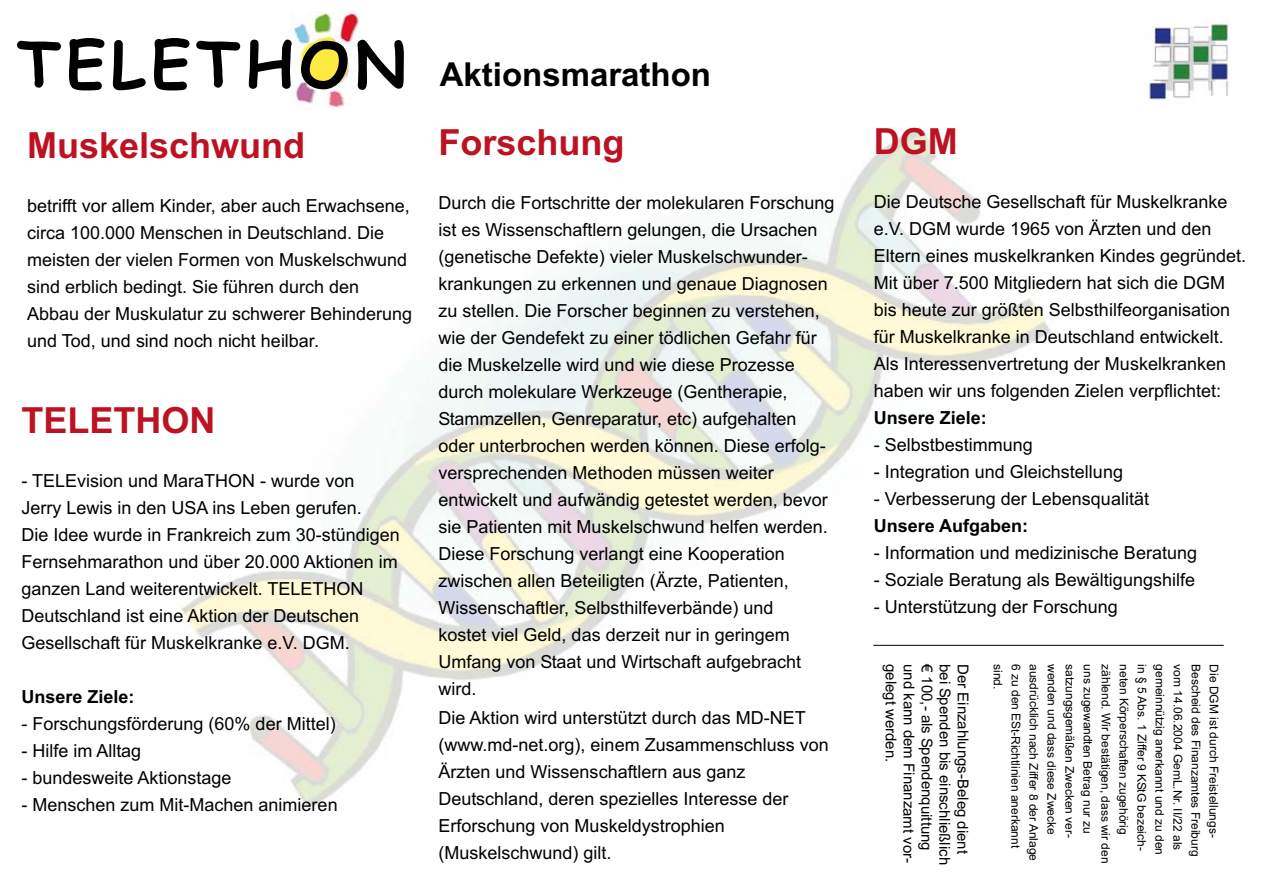
<style>
.page{position:relative;width:1263px;height:893px;background:#fff}
.page>*{position:absolute;margin:0;border:0;box-sizing:border-box;transform-origin:0 0}
.t1{font:700 36px "Arial";color:#bd1222}
.t2{font:700 33px "Arial";color:#000}
.t3{font:18px/27px "Arial";color:#000}
.t4{font:700 18px "Arial";color:#000}
.t5{font:15px/17.9px "Arial";color:#000}
.t6{font:12px/18px "Arial";color:#000}
.s1{font-family:"Comic Sans MS";font-size:63px}
</style>
<div class="page">
<img style="left:179px;top:128px;width:965px;height:681px">
<img style="left:1145px;top:18px;width:84px;height:86px">
<img style="left:291px;top:11px;width:68px;height:97px">
<hr style="left:873px;top:645px;width:351px;height:1px;background:#000">
<h2 class="t2" style="left:17px;top:62px;width:696px"><span class="s1">TELETHON</span> Aktionsmarathon</h2>
<h1 class="t1" style="left:27px;top:132px;width:279px">Muskelschwund</h1>
<p class="t3" style="left:27px;top:194px;width:386px">betrifft vor allem Kinder, aber auch Erwachsene, circa 100.000 Menschen in Deutschland. Die meisten der vielen Formen von Muskelschwund sind erblich bedingt. Sie führen durch den Abbau der Muskulatur zu schwerer Behinderung und Tod, und sind noch nicht heilbar.</p>
<h1 class="t1" style="left:21px;top:407px;width:195px">TELETHON</h1>
<p class="t3" style="left:21px;top:469px;width:380px">- TELEvision und MaraTHON - wurde von<br>Jerry Lewis in den USA ins Leben gerufen.<br>Die Idee wurde in Frankreich zum 30-stündigen Fernsehmarathon und über 20.000 Aktionen im ganzen Land weiterentwickelt. TELETHON Deutschland ist eine Aktion der Deutschen Gesellschaft für Muskelkranke e.V. DGM.</p>
<p class="t4" style="left:21px;top:690px;width:115px">Unsere Ziele:</p>
<p class="t3" style="left:21px;top:712px;width:316px">- Forschungsförderung (60% der Mittel)</p>
<p class="t3" style="left:21px;top:739px;width:121px">- Hilfe im Alltag</p>
<p class="t3" style="left:21px;top:766px;width:211px">- bundesweite Aktionstage</p>
<p class="t3" style="left:21px;top:793px;width:318px">- Menschen zum Mit-Machen animieren</p>
<h1 class="t1" style="left:438px;top:129px;width:187px">Forschung</h1>
<p class="t3" style="left:438px;top:191px;width:398px">Durch die Fortschritte der molekularen Forschung ist es Wissenschaftlern gelungen, die Ursachen (genetische Defekte) vieler Muskelschwunder&shy;krankungen zu erkennen und genaue Diagnosen zu stellen. Die Forscher beginnen zu verstehen, wie der Gendefekt zu einer tödlichen Gefahr für die Muskelzelle wird und wie diese Prozesse durch molekulare Werkzeuge (Gentherapie, Stammzellen, Genreparatur, etc) aufgehalten oder unterbrochen werden können. Diese erfolg&shy;versprechenden Methoden müssen weiter entwickelt und aufwändig getestet werden, bevor sie Patienten mit Muskelschwund helfen werden.<br>Diese Forschung verlangt eine Kooperation zwischen allen Beteiligten (Ärzte, Patienten, Wissenschaftler, Selbsthilfeverbände) und<br>kostet viel Geld, das derzeit nur in geringem Umfang von Staat und Wirtschaft aufgebracht wird.</p>
<p class="t3" style="left:438px;top:706px;width:392px">Die Aktion wird unterstützt durch das MD-NET (www.md-net.org), einem Zusammenschluss von Ärzten und Wissenschaftlern aus ganz Deutschland, deren spezielles Interesse der Erforschung von Muskeldystrophien (Muskelschwund) gilt.</p>
<h1 class="t1" style="left:874px;top:128px;width:85px">DGM</h1>
<p class="t3" style="left:874px;top:190px;width:374px">Die Deutsche Gesellschaft für Muskelkranke e.V. DGM wurde 1965 von Ärzten und den Eltern eines muskelkranken Kindes gegründet.<br>Mit über 7.500 Mitgliedern hat sich die DGM bis heute zur größten Selbsthilfeorganisation für Muskelkranke in Deutschland entwickelt.<br>Als Interessenvertretung der Muskelkranken haben wir uns folgenden Zielen verpflichtet:</p>
<p class="t4" style="left:874px;top:411px;width:115px">Unsere Ziele:</p>
<p class="t3" style="left:874px;top:433px;width:161px">- Selbstbestimmung</p>
<p class="t3" style="left:874px;top:460px;width:251px">- Integration und Gleichstellung</p>
<p class="t3" style="left:874px;top:487px;width:277px">- Verbesserung der Lebensqualität</p>
<p class="t4" style="left:874px;top:519px;width:156px">Unsere Aufgaben:</p>
<p class="t3" style="left:874px;top:541px;width:325px">- Information und medizinische Beratung</p>
<p class="t3" style="left:874px;top:568px;width:323px">- Soziale Beratung als Bewältigungshilfe</p>
<p class="t3" style="left:874px;top:595px;width:246px">- Unterstützung der Forschung</p>
<p class="t5" style="left:934px;top:664px;width:188px;rotate:90deg">€ 100,- als Spendenquittung</p>
<p class="t5" style="left:916px;top:664px;width:201px;rotate:90deg">und kann dem Finanzamt v r&shy;gelegt werden.</p>
<p class="t5" style="left:952px;top:664px;width:202px;rotate:90deg">bei Spenden bis einschließlich</p>
<p class="t5" style="left:970px;top:664px;width:191px;rotate:90deg">Der Einzahlungs-Beleg dient</p>
<p class="t5" style="left:916px;top:845px;width:10px;rotate:90deg">o</p>
<p class="t6" style="left:1060px;top:664px;width:199px;rotate:90deg">we den und dass diese Zwecke ausdrücklich nach Ziffer 8 der Anlage<br>6 zu den ESt-Richtlinien anerkannt sind.</p>
<p class="t6" style="left:1114px;top:664px;width:201px;rotate:90deg">zählend. Wir bestätigen, dass wir den</p>
<p class="t6" style="left:1078px;top:664px;width:175px;rotate:90deg">satzungsgemäßen Zwecken ver-</p>
<p class="t6" style="left:1168px;top:664px;width:192px;rotate:90deg">gemeinnützig anerkannt und zu den</p>
<p class="t6" style="left:1096px;top:664px;width:171px;rotate:90deg">uns zugewandten Betrag nur zu</p>
<p class="t6" style="left:1132px;top:664px;width:172px;rotate:90deg">neten Körperschaften zugehörig</p>
<p class="t6" style="left:1150px;top:664px;width:188px;rotate:90deg">in § 5 Abs. 1 Ziffer 9 KStG bezeich-</p>
<p class="t6" style="left:1060px;top:679px;width:8px;rotate:90deg">n</p>
<p class="t6" style="left:1186px;top:664px;width:187px;rotate:90deg">vom 14.06.2004 GemL.Nr. II/22 als</p>
<p class="t6" style="left:1204px;top:664px;width:193px;rotate:90deg">Bescheid des Finanzamtes Freiburg</p>
<p class="t6" style="left:1222px;top:664px;width:175px;rotate:90deg">Die DGM ist durch Freistellungs-</p>
</div>
